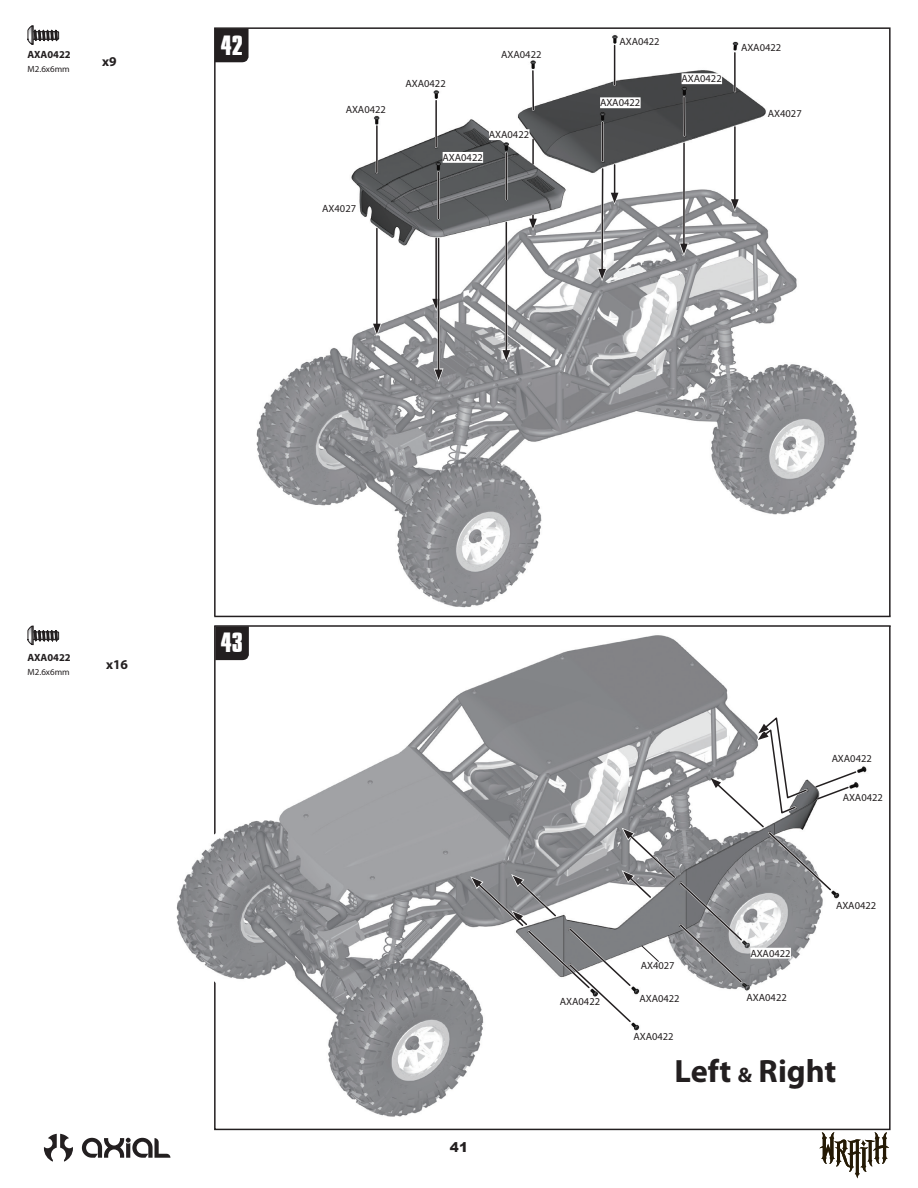
<style>
.page{position:relative;width:918px;height:1188px;background:#fff}
.page>*{position:absolute;margin:0;border:0;box-sizing:border-box;transform-origin:0 0}
.t1{font:700 32.4px "Myriad Pro";color:#231f20}
.t2{font:700 24px "Compacta BT";color:#fff}
.t3{font:700 13.5px "Myriad Pro";color:#231f20}
.t4{font:900 13.5px "Arial";color:#231f20}
.t5{font:10.5px "Myriad Pro";color:#231f20}
.t6{font:700 10.5px "Myriad Pro";color:#231f20}
.t7{font:9px "Myriad Pro";color:#231f20}
.s1{font-size:21px}
</style>
<div class="page">
<svg style="left:215px;top:28px;width:34px;height:34px"></svg>
<svg style="left:82px;top:1138px;width:88px;height:20px"></svg>
<svg style="left:44px;top:1134px;width:29px;height:28px"></svg>
<svg style="left:819px;top:1132px;width:70px;height:46px"></svg>
<img style="left:256px;top:34px;width:601px;height:574px">
<img style="left:176px;top:627px;width:691px;height:495px">
<hr style="left:601px;top:122px;width:3px;height:39px;background:#fff">
<hr style="left:614px;top:46px;width:2px;height:39px;background:#fff">
<hr style="left:437px;top:172px;width:3px;height:47px;background:#fff">
<hr style="left:505px;top:153px;width:2px;height:46px;background:#fff">
<hr style="left:438px;top:172px;width:1px;height:47px;background:#231f20">
<hr style="left:506px;top:153px;width:1px;height:46px;background:#231f20">
<hr style="left:435px;top:101px;width:2px;height:46px;background:#231f20">
<hr style="left:376px;top:126px;width:2px;height:46px;background:#231f20">
<hr style="left:505px;top:222px;width:2px;height:131px;background:#fff">
<hr style="left:506px;top:222px;width:1px;height:130px;background:#231f20">
<svg style="left:501px;top:349px;width:10px;height:13px"></svg>
<hr style="left:435px;top:238px;width:2px;height:63px;background:#231f20">
<svg style="left:431px;top:298px;width:10px;height:13px"></svg>
<hr style="left:376px;top:229px;width:2px;height:97px;background:#231f20">
<svg style="left:372px;top:323px;width:10px;height:13px"></svg>
<hr style="left:532px;top:71px;width:2px;height:39px;background:#231f20">
<hr style="left:602px;top:122px;width:1px;height:39px;background:#231f20">
<hr style="left:683px;top:97px;width:2px;height:38px;background:#231f20">
<hr style="left:734px;top:53px;width:2px;height:38px;background:#231f20">
<hr style="left:614px;top:46px;width:1px;height:39px;background:#231f20">
<hr style="left:734px;top:127px;width:2px;height:75px;background:#231f20">
<svg style="left:730px;top:198px;width:10px;height:14px"></svg>
<hr style="left:683px;top:143px;width:2px;height:103px;background:#231f20">
<svg style="left:679px;top:243px;width:10px;height:13px"></svg>
<hr style="left:613px;top:165px;width:3px;height:30px;background:#fff">
<hr style="left:614px;top:165px;width:1px;height:30px;background:#231f20">
<svg style="left:597px;top:167px;width:23px;height:114px"></svg>
<hr style="left:532px;top:139px;width:2px;height:25px;background:#231f20">
<svg style="left:528px;top:215px;width:10px;height:16px"></svg>
<hr style="left:437px;top:238px;width:3px;height:135px;background:#fff">
<hr style="left:438px;top:238px;width:1px;height:134px;background:#231f20">
<svg style="left:434px;top:368px;width:9px;height:14px"></svg>
<svg style="left:470px;top:714px;width:388px;height:311px"></svg>
<svg style="left:443px;top:152px;width:40px;height:11px"></svg>
<svg style="left:489px;top:129px;width:40px;height:11px"></svg>
<svg style="left:600px;top:97px;width:41px;height:11px"></svg>
<svg style="left:682px;top:73px;width:40px;height:11px"></svg>
<hr style="left:214px;top:616px;width:677px;height:1px;background:#231f20">
<hr style="left:214px;top:625px;width:677px;height:2px;background:#231f20">
<svg style="left:215px;top:626px;width:34px;height:34px"></svg>
<svg style="left:27px;top:25px;width:32px;height:20px"></svg>
<svg style="left:27px;top:625px;width:32px;height:20px"></svg>
<p class="t6" style="left:28px;top:48px;width:45px">AXA0422</p>
<p class="t7" style="left:28px;top:63px;width:44px">M2.6x6mm</p>
<p class="t3" style="left:102px;top:53px;width:16px">x9</p>
<p class="t2" style="left:221px;top:31px;width:23px">42</p>
<p class="t5" style="left:346px;top:103px;width:42px">AXA0422</p>
<p class="t5" style="left:322px;top:202px;width:35px">AX4027</p>
<p class="t5" style="left:406px;top:77px;width:42px">AXA0422</p>
<p class="t5" style="left:501px;top:48px;width:42px">AXA0422</p>
<p class="t5" style="left:489px;top:128px;width:42px">AXA0422</p>
<p class="t5" style="left:443px;top:151px;width:42px">AXA0422</p>
<p class="t5" style="left:620px;top:35px;width:42px">AXA0422</p>
<p class="t5" style="left:600px;top:96px;width:42px">AXA0422</p>
<p class="t5" style="left:682px;top:72px;width:42px">AXA0422</p>
<p class="t5" style="left:741px;top:41px;width:42px">AXA0422</p>
<p class="t5" style="left:768px;top:107px;width:35px">AX4027</p>
<p class="t6" style="left:28px;top:651px;width:45px">AXA0422</p>
<p class="t7" style="left:28px;top:666px;width:44px">M2.6x6mm</p>
<p class="t3" style="left:106px;top:656px;width:23px">x16</p>
<p class="t2" style="left:221px;top:628px;width:23px">43</p>
<p class="t4" style="left:450px;top:1137px;width:20px">41</p>
<p class="t5" style="left:832px;top:752px;width:42px">AXA0422</p>
<p class="t5" style="left:843px;top:791px;width:42px">AXA0422</p>
<p class="t5" style="left:560px;top:995px;width:42px">AXA0422</p>
<p class="t5" style="left:641px;top:959px;width:35px">AX4027</p>
<p class="t5" style="left:750px;top:947px;width:42px">AXA0422</p>
<p class="t5" style="left:639px;top:992px;width:42px">AXA0422</p>
<p class="t5" style="left:747px;top:991px;width:42px">AXA0422</p>
<p class="t5" style="left:634px;top:1030px;width:42px">AXA0422</p>
<p class="t5" style="left:836px;top:899px;width:42px">AXA0422</p>
<p class="t1" style="left:675px;top:1049px;width:163px">Left <span class="s1">&amp;</span> Right</p>
</div>
